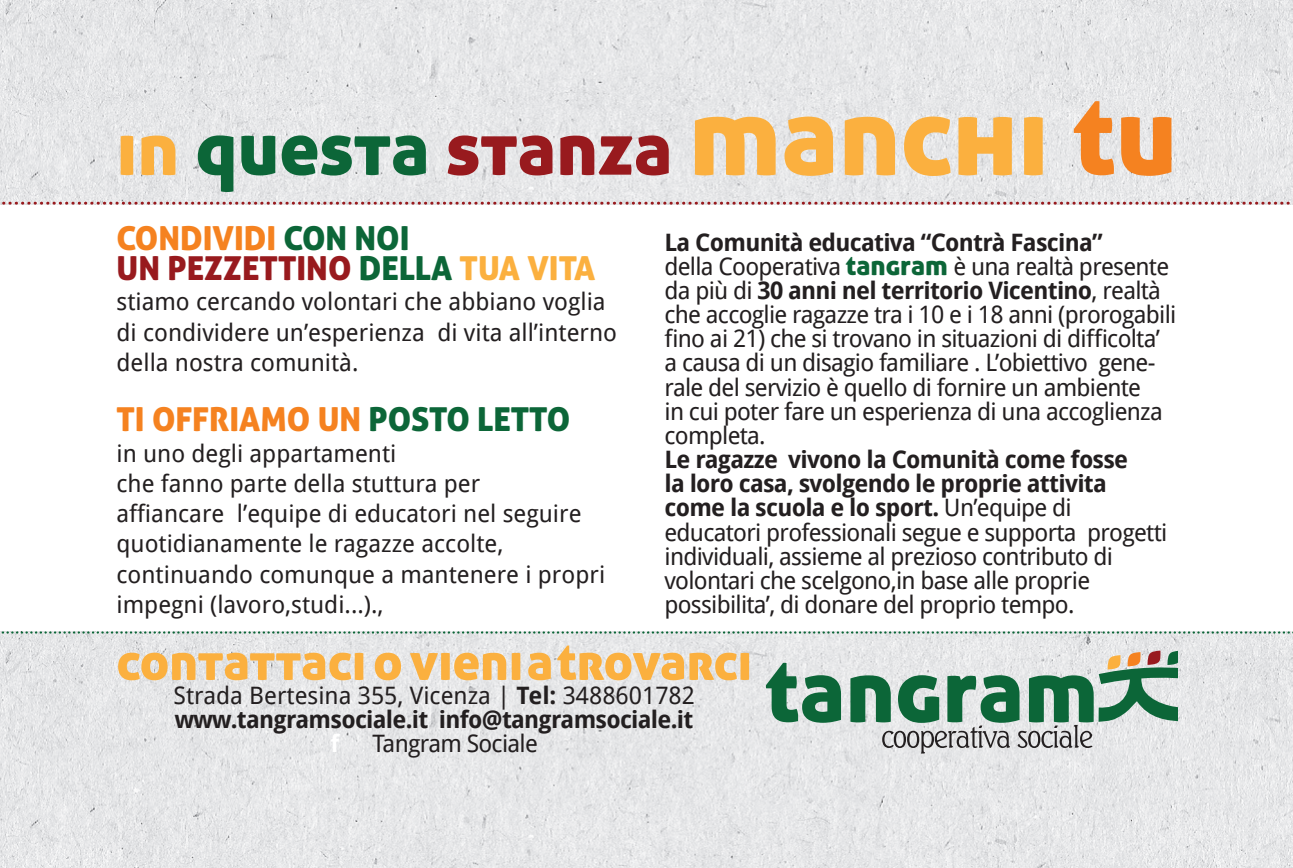
<style>
.page{position:relative;width:1293px;height:868px;background:#fff}
.page>*{position:absolute;margin:0;border:0;box-sizing:border-box;transform-origin:0 0}
.t1{font:74.1px "Aller Display";color:#0c6638}
.t2{font:51px "Aller Display";color:#fbb03f}
.t3{font:33px/30.3px "Aller Display";color:#981a1e}
.t4{font:33px "Aller Display";color:#f58220}
.t5{font:24px/24px "Droid Sans";letter-spacing:-.03em;color:#231f20}
.t6{font:24px/30.3px "Droid Sans";color:#231f20}
.t7{font:700 24px/24px "Droid Sans";letter-spacing:-.03em;color:#231f20}
.t8{font:700 24px "Droid Sans";color:#fff}
.s1{color:#fbb03f}
.s2{color:#981a1e}
.s3{font-size:109.8px;color:#fbb03f}
.s4{font-size:109.8px;color:#f58220}
.s5{color:#f58220}
.s6{color:#0c6638}
.s7{font-weight:700}
.s8{font-family:"Aller Display";font-size:27px;color:#0c6638}
.s9{font-weight:400}
</style>
<div class="page">
<img style="left:0;top:633px;width:1293px;height:234px">
<img style="left:0;top:0;width:1293px;height:202px">
<svg style="left:0;top:202px;width:1293px;height:3px;background:#c89b9d"></svg>
<svg style="left:0;top:631px;width:1293px;height:2px;background:#9cbbac"></svg>
<svg style="left:766px;top:662px;width:75px;height:60px;background:#70a088"></svg>
<svg style="left:850px;top:650px;width:327px;height:103px;background:#a1b9ac"></svg>
<h1 class="t1" style="left:117px;top:101px;width:1062px"><span class="s1">in</span> questa <span class="s2">stanza</span> <span class="s3">manchi</span> <span class="s4">tu</span></h1>
<h3 class="t3" style="left:117px;top:222px;width:480px"><span class="s5">CONDIVIDI</span> <span class="s6">CON NOI<br></span>UN PEZZETTINO <span class="s6">DELLA</span> <span class="s1">TUA VITA</span></h3>
<p class="t6" style="left:117px;top:286px;width:502px">stiamo cercando volontari che abbiano voglia di condividere un’esperienza di vita all’interno della nostra comunità.</p>
<h3 class="t4" style="left:117px;top:398px;width:455px">TI OFFRIAMO UN <span class="s6">POSTO LETTO</span></h3>
<p class="t6" style="left:117px;top:437px;width:490px">in uno degli appartamenti<br>che fanno parte della stuttura per<br>affiancare l’equipe di educatori nel seguire quotidianamente le ragazze accolte, continuando comunque a mantenere i propri impegni (lavoro,studi...).,</p>
<p class="t5" style="left:664px;top:229px;width:513px"><span class="s7">La Comunità educativa “Contrà Fascina”<br></span>della Cooperativa <span class="s8">tangram</span> è una realtà presente da più di <span class="s7">30 anni nel territorio Vicentino</span>, realtà che accoglie ragazze tra i 10 e i 18 anni (prorogabili fino ai 21) che si trovano in situazioni di difficolta’ a causa di un disagio familiare . L’obiettivo gene&shy;rale del servizio è quello di fornire un ambiente<br>in cui poter fare un esperienza di una accoglienza completa.</p>
<p class="t5" style="left:664px;top:446px;width:504px"><span class="s7">Le ragazze vivono la Comunità come fosse<br>la loro casa, svolgendo le proprie attivita come la scuola e lo sport.</span> Un’equipe di educatori professionali segue e supporta progetti individuali, assieme al prezioso contributo di volontari che scelgono,in base alle proprie possibilita’, di donare del proprio tempo.</p>
<h2 class="t2" style="left:117px;top:629px;width:637px">contattaci o vieni a trovarci</h2>
<p class="t7" style="left:174px;top:682px;width:523px"><span class="s9">Strada Bertesina 355, Vicenza |</span> Tel: <span class="s9">3488601782 </span>www.tangramsociale.it info@tangramsociale.it</p>
<p class="t8" style="left:331px;top:726px;width:11px">f</p>
<p class="t5" style="left:372px;top:730px;width:167px">Tangram Sociale</p>
</div>
